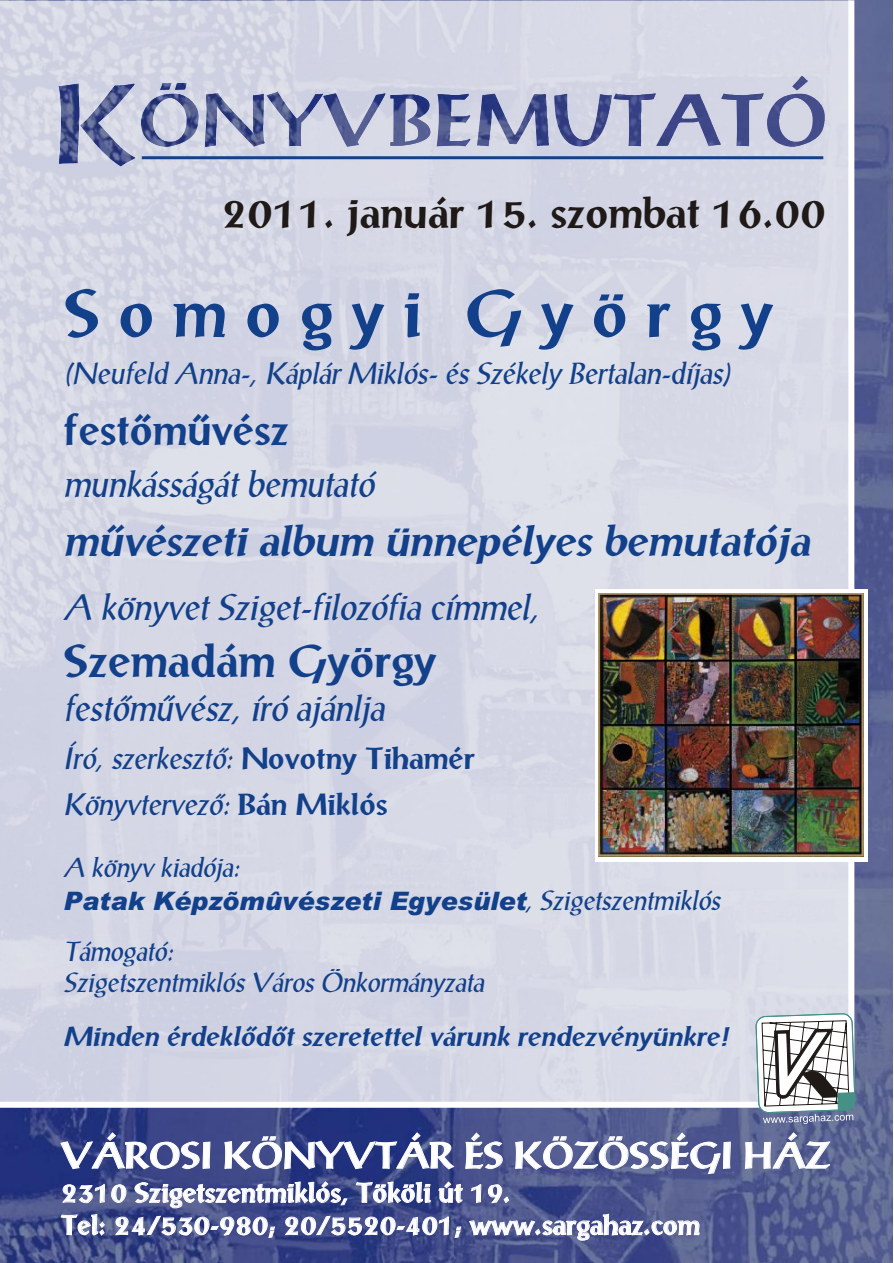
<style>
.page{position:relative;width:894px;height:1263px;background:#fff}
.page>*{position:absolute;margin:0;border:0;box-sizing:border-box;transform-origin:0 0}
.t1{font:700 66px "Hu Zanders";letter-spacing:.275em;color:#12408a}
.t2{font:700 45px "Hu Zanders";color:#12408a}
.t3{font:italic 700 42px "Hu Zanders";color:#12408a}
.t4{font:700 42px "Hu Zanders";color:#1f1a17}
.t5{font:700 42px "Hu Zanders";color:#12408a}
.t6{font:italic 36px "Hu Zanders";color:#12408a}
.t7{font:700 36px "Hu Zanders";color:#fff}
.t8{font:italic 30px/46.7px "Hu Zanders";color:#12408a}
.t9{font:700 27px/32.2px "Hu Zanders";color:#fff}
.t10{font:italic 27px/31.2px "Hu Zanders";color:#12408a}
.t11{font:italic 700 27px "Hu Zanders";color:#12408a}
.t12{font:italic 900 25.5px "Arial";color:#12408a}
.s1{font-weight:700;font-style:normal}
.s2{font-family:"Hu Zanders";font-weight:400;font-size:27px}
</style>
<div class="page">
<img style="left:0;top:0;width:893px;height:1263px">
<img style="left:0;top:0;width:848px;height:1102px">
<div style="left:0;top:1102px;width:850px;height:6px;background:#fff"></div>
<div style="left:848px;top:0;width:6px;height:1101px;background:#fff"></div>
<svg style="left:755px;top:1013px;width:101px;height:111px"></svg>
<hr style="left:142px;top:156px;width:681px;height:3px;background:#17408a">
<svg style="left:595px;top:589px;width:272px;height:272px"></svg>
<img style="left:599px;top:594px;width:265px;height:263px">
<h3 class="t4" style="left:221px;top:195px;width:606px">2011. január 15. szombat 16.00</h3>
<h1 class="t1" style="left:64px;top:284px;width:711px">S o m o g y i György</h1>
<p class="t8" style="left:64px;top:351px;width:669px">(Neufeld Anna-, Káplár Miklós- és Székely Bertalan-díjas)</p>
<h3 class="t5" style="left:64px;top:412px;width:227px">festõmûvész</h3>
<p class="t6" style="left:64px;top:468px;width:312px">munkásságát bemutató</p>
<h3 class="t3" style="left:64px;top:522px;width:748px">mûvészeti album ünnepélyes bemutatója</h3>
<p class="t6" style="left:64px;top:591px;width:477px">A könyvet Sziget-filozófia címmel,</p>
<h2 class="t2" style="left:64px;top:641px;width:374px">Szemadám György</h2>
<p class="t6" style="left:64px;top:692px;width:322px">festõmûvész, író ajánlja</p>
<p class="t8" style="left:64px;top:736px;width:413px">Író, szerkesztõ: <span class="s1">Novotny Tihamér<br></span>Könyvtervezõ: <span class="s1">Bán Miklós</span></p>
<p class="t10" style="left:64px;top:853px;width:178px">A könyv kiadója:</p>
<p class="t12" style="left:64px;top:892px;width:658px">Patak Képzõmûvészeti Egyesület<span class="s2">, Szigetszentmiklós</span></p>
<p class="t10" style="left:64px;top:937px;width:422px">Támogató:<br>Szigetszentmiklós Város Önkormányzata</p>
<p class="t11" style="left:64px;top:1025px;width:667px">Minden érdeklõdõt szeretettel várunk rendezvényünkre!</p>
<p class="t7" style="left:61px;top:1140px;width:770px">VÁROSI KÖNYVTÁR ÉS KÖZÖSSÉGI HÁZ</p>
<p class="t9" style="left:61px;top:1178px;width:640px">2310 Szigetszentmiklós, Tököli út 19.<br>Tel: 24/530-980; 20/5520-401; www.sargahaz.com</p>
</div>
